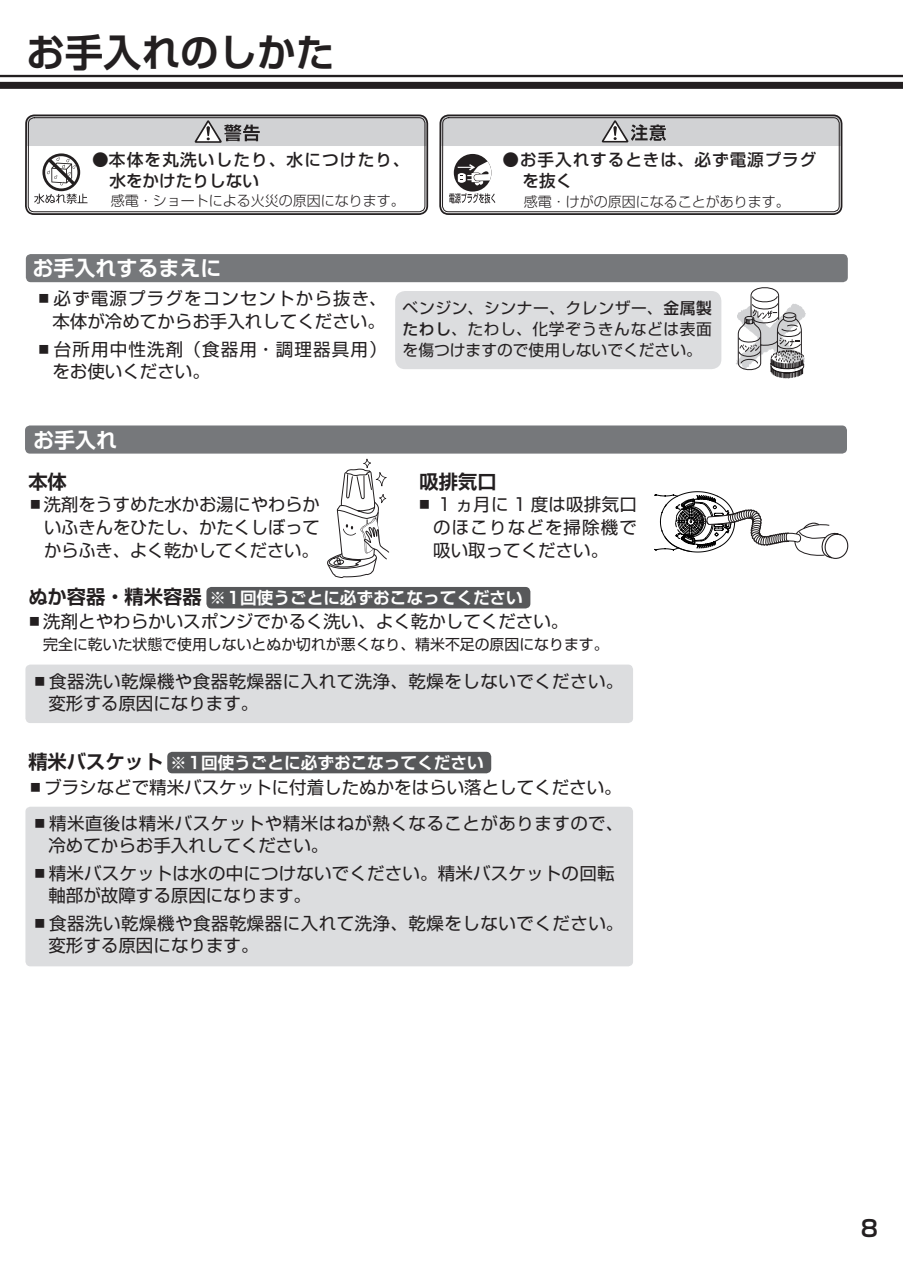
<style>
.page{position:relative;width:903px;height:1275px;background:#fff}
.page>*{position:absolute;margin:0;border:0;box-sizing:border-box;transform-origin:0 0}
.t1{font:700 38.5px "Shin Go Pr 5 De";color:#231f20}
.t2{font:700 22.75px "Shin Go Pr 5 De";color:#231f20}
.t3{font:700 21px "Shin Go Pr 5 De";color:#fff}
.t4{font:700 19.25px "Shin Go Pr 5 De";color:#231f20}
.t5{font:17.5px/22.8px "Shin Go Pr 5";color:#231f20;text-align:justify}
.t6{font:17.5px/21.9px "Shin Go Pr 5";letter-spacing:.03em;color:#231f20}
.t7{font:17.5px/21.9px "Shin Go Pr 5";letter-spacing:.025em;color:#231f20}
.t8{font:17.5px/22.8px "Shin Go Pr 5";letter-spacing:.07em;color:#231f20}
.t9{font:500 16.62px/21px "Shin Go Pro";letter-spacing:.055em;color:#231f20}
.t10{font:700 16.62px "Shin Go Pr 5 De";color:#fff}
.t11{font:15.75px/21px "Shin Go Pr 5";letter-spacing:.04em;color:#231f20;text-align:justify}
.t12{font:14.88px "Shin Go Pr 5";color:#231f20}
.t13{font:300 14px "Shin Go Pro";color:#231f20}
.s1{font-weight:500}
.s2{font-family:"Shin Go Pr 5 De";font-weight:700}
</style>
<div class="page">
<hr style="left:0;top:75px;width:903px;height:2px;background:#231f20">
<div style="left:0;top:82px;width:903px;height:7px;background:#231f20"></div>
<div style="left:395px;top:291px;width:326px;height:78px;background:#dcdddf;border-radius:10px"></div>
<div style="left:206px;top:587px;width:324px;height:21px;background:#57585a;border-radius:5px"></div>
<div style="left:167px;top:752px;width:324px;height:21px;background:#57585a;border-radius:5px"></div>
<svg style="left:736px;top:287px;width:70px;height:92px"></svg>
<div style="left:26px;top:254px;width:822px;height:28px;background:#76787b;border-radius:5px"></div>
<div style="left:25px;top:425px;width:822px;height:29px;background:#76787b;border-radius:5px"></div>
<div style="left:25px;top:665px;width:608px;height:58px;background:#dcdddf;border-radius:5px"></div>
<div style="left:25px;top:807px;width:608px;height:159px;background:#dcdddf;border-radius:5px"></div>
<svg style="left:327px;top:459px;width:62px;height:119px"></svg>
<svg style="left:24px;top:74px;width:405px;height:141px"></svg>
<div style="left:28px;top:117px;width:397px;height:95px;border:1px solid #231f20;border-radius:6px"></div>
<svg style="left:438px;top:74px;width:405px;height:141px"></svg>
<div style="left:442px;top:117px;width:397px;height:95px;border:1px solid #231f20;border-radius:6px"></div>
<svg style="left:27px;top:116px;width:399px;height:30px;background:#c2c3c4"></svg>
<svg style="left:441px;top:116px;width:400px;height:30px;background:#c2c3c5"></svg>
<svg style="left:654px;top:491px;width:195px;height:68px"></svg>
<h1 class="t1" style="left:26px;top:20px;width:309px">お手入れのしかた</h1>
<p class="t9" style="left:109px;top:147px;width:302px;text-indent:-17px">●本体を丸洗いしたり、水につけたり、水をかけたりしない</p>
<p class="t13" style="left:111px;top:189px;width:295px">感電・ショートによる火災の原因になります。</p>
<p class="t3" style="left:32px;top:251px;width:190px">お手入れするまえに</p>
<p class="t9" style="left:522px;top:147px;width:295px;text-indent:-20px">●お手入れするときは、必ず電源プラグを抜く</p>
<p class="t13" style="left:524px;top:190px;width:267px">感電・けがの原因になることがあります。</p>
<p class="t5" style="left:35px;top:285px;width:353px;text-align:right">▪必ず電源プラグをコンセントから抜き、本体が冷めてからお手入れしてください。</p>
<p class="t8" style="left:52px;top:336px;width:336px;text-indent:-17px">▪台所用中性洗剤（食器用・調理器具用）をお使いください。</p>
<p class="t3" style="left:33px;top:423px;width:86px">お手入れ</p>
<p class="t4" style="left:28px;top:466px;width:40px">本体</p>
<p class="t5" style="left:44px;top:491px;width:277px;text-indent:-17px">▪洗剤をうすめた水かお湯にやわらかいふきんをひたし、かたくしぼってからふき、よく乾かしてください。</p>
<p class="t11" style="left:403px;top:296px;width:311px">ベンジン、シンナー、クレンザー、<span class="s1">金属製たわし</span>、たわし、化学ぞうきんなどは表面を傷つけますので使用しないでください。</p>
<p class="t4" style="left:420px;top:466px;width:79px">吸排気口</p>
<p class="t5" style="left:433px;top:491px;width:205px;text-indent:-17px">▪ 1 ヵ月に 1 度は吸排気口のほこりなどを掃除機で吸い取ってください。</p>
<p class="t4" style="left:28px;top:581px;width:175px">ぬか容器・精米容器</p>
<p class="t10" style="left:209px;top:584px;width:315px">※1回使うごとに必ずおこなってください</p>
<p class="t5" style="left:26px;top:609px;width:544px">▪洗剤とやわらかいスポンジでかるく洗い、よく乾かしてください。</p>
<p class="t12" style="left:43px;top:632px;width:567px">完全に乾いた状態で使用しないとぬか切れが悪くなり、精米不足の原因になります。</p>
<p class="t6" style="left:48px;top:669px;width:576px;text-indent:-17px"><span class="s2">▪</span>食器洗い乾燥機や食器乾燥器に入れて洗浄、乾燥をしないでください。変形する原因になります。</p>
<p class="t4" style="left:28px;top:745px;width:136px">精米バスケット</p>
<p class="t10" style="left:170px;top:749px;width:315px">※1回使うごとに必ずおこなってください</p>
<p class="t5" style="left:27px;top:775px;width:597px">▪ブラシなどで精米バスケットに付着したぬかをはらい落としてください。</p>
<p class="t7" style="left:48px;top:811px;width:576px;text-indent:-17px"><span class="s2">▪</span>精米直後は精米バスケットや精米はねが熱くなることがありますので、冷めてからお手入れしてください。</p>
<p class="t5" style="left:48px;top:861px;width:567px;line-height:21.9px;text-indent:-17px"><span class="s2">▪</span>精米バスケットは水の中につけないでください。精米バスケットの回転軸部が故障する原因になります。</p>
<p class="t6" style="left:48px;top:911px;width:576px;text-indent:-17px"><span class="s2">▪</span>食器洗い乾燥機や食器乾燥器に入れて洗浄、乾燥をしないでください。変形する原因になります。</p>
<h2 class="t2" style="left:861px;top:1210px;width:19px">8</h2>
</div>
